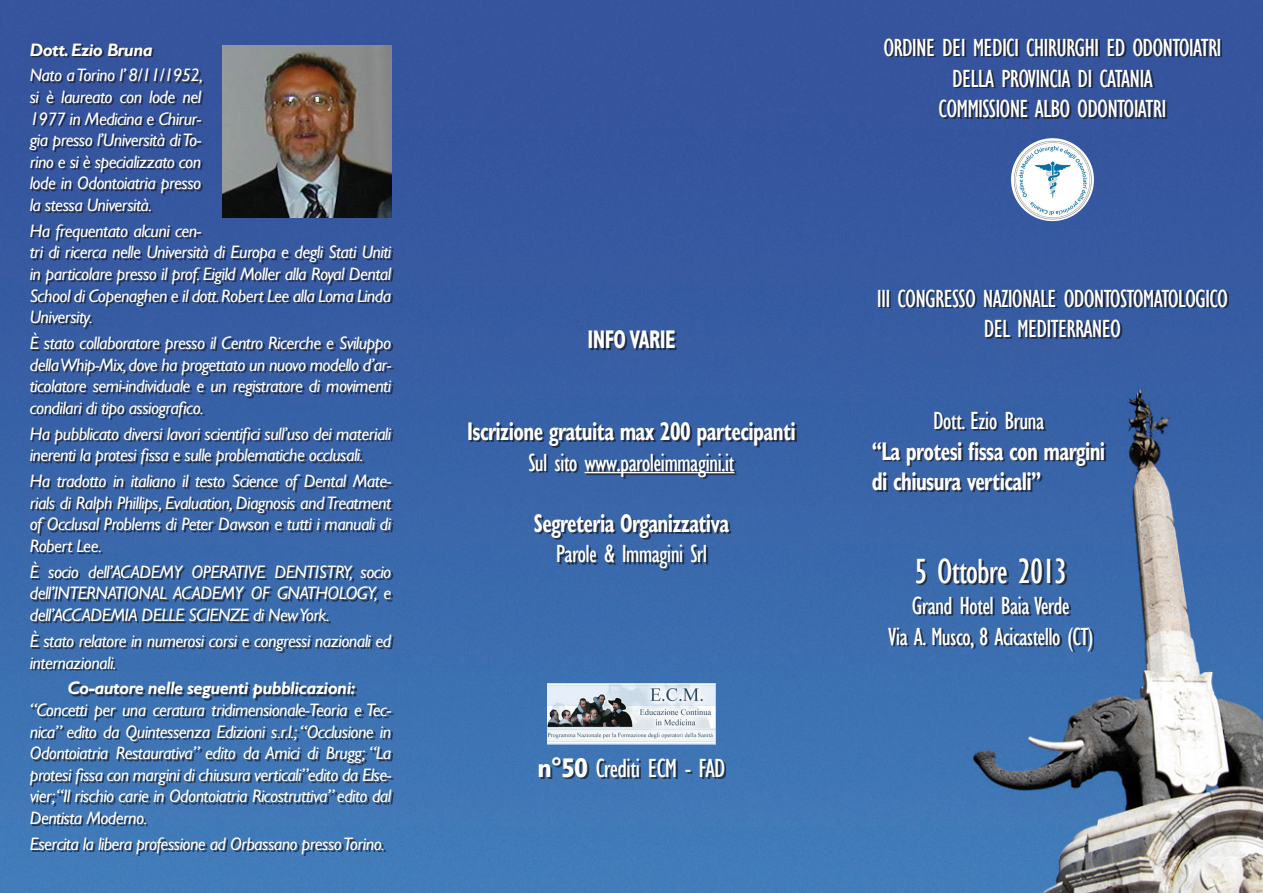
<style>
.page{position:relative;width:1263px;height:893px;background:#fff}
.page>*{position:absolute;margin:0;border:0;box-sizing:border-box;transform-origin:0 0}
.t1{font:condensed 36px "Gill Sans";letter-spacing:-.03em;color:#fff}
.t2{font:condensed 27px "Gill Sans";letter-spacing:-.03em;color:#fff}
.t3{font:condensed 25.5px/30.6px "Gill Sans";letter-spacing:-.03em;color:#fff;text-align:center}
.t4{font:700 condensed 25.5px/30.6px "Gill Sans";letter-spacing:-.03em;color:#fff;scale:.8 1}
.t5{font:italic 18px/21.6px "Gill Sans";letter-spacing:-.03em;color:#fff;text-align:justify}
.t6{font:italic 700 18px "Gill Sans";letter-spacing:-.03em;color:#fff}
.s1{font-weight:700}
</style>
<div class="page">
<img style="left:0;top:0;width:1263px;height:893px">
<div style="left:886px;top:40px;width:336px;height:79px;background:#1a171c;opacity:.7"></div>
<div style="left:874px;top:291px;width:355px;height:201px;background:#1a171c;opacity:.7"></div>
<div style="left:470px;top:332px;width:326px;height:238px;background:#1a171c;opacity:.7"></div>
<hr style="left:585px;top:472px;width:149px;height:1px;background:#fff">
<div style="left:31px;top:45px;width:362px;height:810px;background:#1a171c;opacity:.7"></div>
<div style="left:890px;top:560px;width:204px;height:92px;background:#1a171c;opacity:.7"></div>
<img style="left:1011px;top:138px;width:83px;height:83px;border-radius:41px">
<div style="left:540px;top:759px;width:186px;height:20px;background:#1a171c;opacity:.7"></div>
<img style="left:547px;top:684px;width:169px;height:61px">
<img style="left:223px;top:46px;width:168px;height:172px">
<p class="t6" style="left:30px;top:39px;width:124px">Dott. Ezio Bruna</p>
<p class="t5" style="left:30px;top:64px;width:175px">Nato a Torino l’ 8/11/1952, si è laureato con lode nel 1977 in Medicina e Chirur&shy;gia presso l’Università di To&shy;rino e si è specializzato con lode in Odontoiatria presso la stessa Università.</p>
<p class="t5" style="left:30px;top:220px;width:363px;text-align:left">Ha frequentato alcuni cen-<br>tri di ricerca nelle Università di Europa e degli Stati Uniti in particolare presso il prof. Eigild Moller alla Royal Dental School di Copenaghen e il dott. Robert Lee alla Loma Linda University.</p>
<p class="t5" style="left:30px;top:332px;width:363px">È stato collaboratore presso il Centro Ricerche e Sviluppo della Whip-Mix, dove ha progettato un nuovo modello d’ar&shy;ticolatore semi-individuale e un registratore di movimenti condilari di tipo assiografico.</p>
<p class="t5" style="left:30px;top:423px;width:363px">Ha pubblicato diversi lavori scientifici sull’uso dei materiali inerenti la protesi fissa e sulle problematiche occlusali.</p>
<p class="t5" style="left:30px;top:470px;width:363px">Ha tradotto in italiano il testo Science of Dental Mate&shy;rials di Ralph Phillips, Evaluation, Diagnosis and Treatment of Occlusal Problems di Peter Dawson e tutti i manuali di Robert Lee.</p>
<p class="t5" style="left:30px;top:561px;width:363px">È socio dell’ACADEMY OPERATIVE DENTISTRY, socio dell’INTERNATIONAL ACADEMY OF GNATHOLOGY, e dell’ACCADEMIA DELLE SCIENZE di New York.</p>
<p class="t5" style="left:30px;top:630px;width:363px">È stato relatore in numerosi corsi e congressi nazionali ed internazionali.</p>
<p class="t6" style="left:67px;top:678px;width:290px">Co-autore nelle seguenti pubblicazioni:</p>
<p class="t5" style="left:30px;top:699px;width:363px">“Concetti per una ceratura tridimensionale-Teoria e Tec&shy;nica” edito da Quintessenza Edizioni s.r.l.; “Occlusione in Odontoiatria Restaurativa” edito da Amici di Brugg; “La protesi fissa con margini di chiusura verticali”edito da Else&shy;vier;“Il rischio carie in Odontoiatria Ricostruttiva” edito dal Dentista Moderno.</p>
<p class="t5" style="left:30px;top:833px;width:356px">Esercita la libera professione ad Orbassano presso Torino.</p>
<h3 class="t4" style="left:587px;top:324px;width:111px">INFO VARIE</h3>
<h3 class="t4" style="left:467px;top:416px;width:412px">Iscrizione gratuita max 200 partecipanti</h3>
<h3 class="t3" style="left:528px;top:447px;width:207px">Sul sito www.paroleimmagini.it</h3>
<h3 class="t4" style="left:534px;top:508px;width:246px">Segreteria Organizzativa</h3>
<h3 class="t3" style="left:556px;top:539px;width:153px">Parole &amp; Immagini Srl</h3>
<h2 class="t2" style="left:537px;top:752px;width:189px"><span class="s1">n°50</span> Crediti ECM - FAD</h2>
<h3 class="t3" style="left:883px;top:32px;width:340px">ORDINE DEI MEDICI CHIRURGHI ED ODONTOIATRI<br>DELLA PROVINCIA DI CATANIA<br>COMMISSIONE ALBO ODONTOIATRI</h3>
<h3 class="t3" style="left:877px;top:283px;width:353px">III CONGRESSO NAZIONALE ODONTOSTOMATOLOGICO<br>DEL MEDITERRANEO</h3>
<h3 class="t3" style="left:933px;top:406px;width:113px">Dott. Ezio Bruna</h3>
<h3 class="t4" style="left:872px;top:436px;width:293px">“La protesi fissa con margini di chiusura verticali”</h3>
<h1 class="t1" style="left:914px;top:550px;width:154px">5 Ottobre 2013</h1>
<h3 class="t3" style="left:888px;top:590px;width:207px">Grand Hotel Baia Verde<br>Via A. Musco, 8 Acicastello (CT)</h3>
</div>
